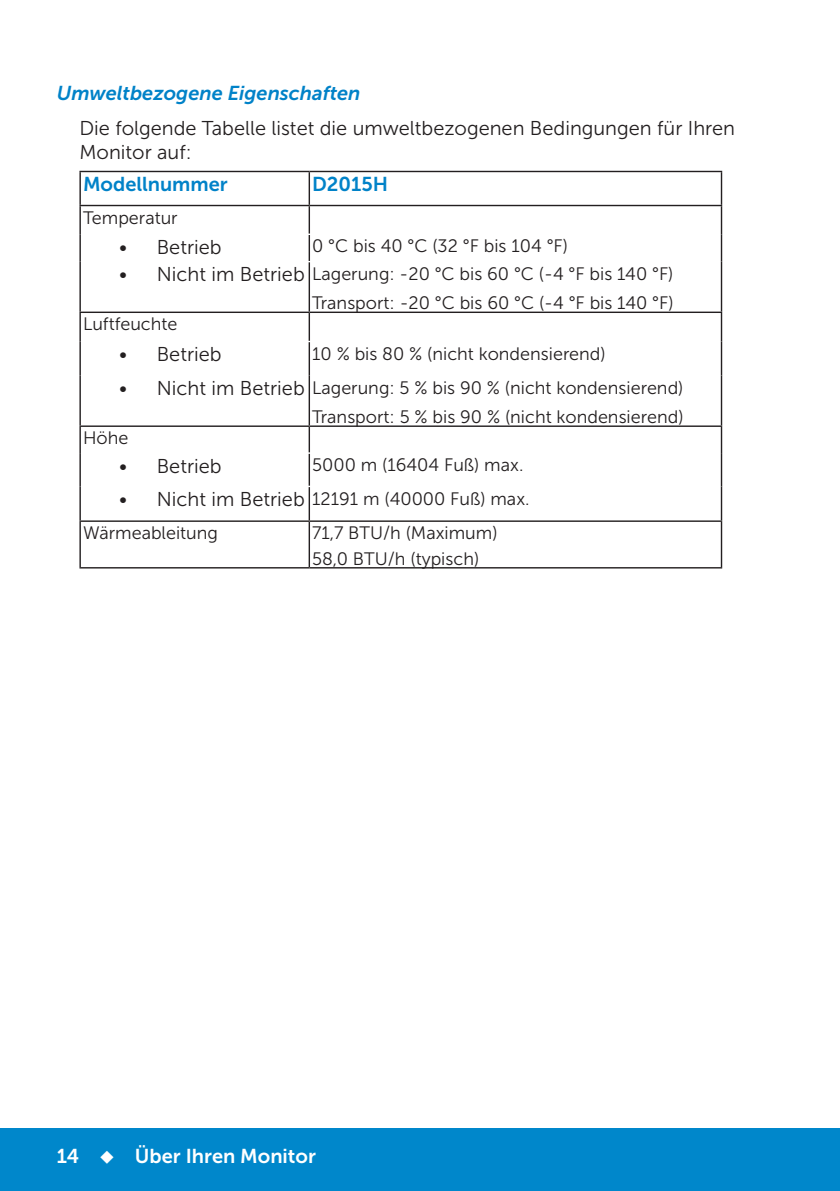
<style>
.page{position:relative;width:840px;height:1191px;background:#fff}
.page>*{position:absolute;margin:0;border:0;box-sizing:border-box;transform-origin:0 0}
.Paragraph{font:20px/24px "Museo Sans For Dell 300";color:#231f20}
.Head3{font:italic 20px "Museo Sans For Dell 700";color:#0082c8}
.t1{font:20px "Museo Sans For Dell 700";color:#fff}
.Table_Head{font:20px "Museo Sans For Dell 700";color:#0082c8}
.Table_Paragraph{font:18px "Museo Sans For Dell 300";color:#231f20}
</style>
<div class="page">
<div style="left:0;top:1128px;width:839px;height:63px;background:#0087cb"></div>
<hr style="left:79px;top:171px;width:230px;height:1px;background:#231f20">
<hr style="left:79px;top:172px;width:2px;height:33px;background:#231f20">
<hr style="left:309px;top:171px;width:412px;height:1px;background:#231f20">
<hr style="left:308px;top:172px;width:2px;height:33px;background:#231f20">
<hr style="left:720px;top:172px;width:1px;height:33px;background:#231f20">
<hr style="left:309px;top:205px;width:412px;height:1px;background:#231f20">
<svg style="left:720px;top:206px;width:1px;height:56px"></svg>
<hr style="left:720px;top:262px;width:1px;height:49px;background:#231f20">
<svg style="left:720px;top:313px;width:1px;height:28px"></svg>
<hr style="left:720px;top:341px;width:1px;height:34px;background:#231f20">
<hr style="left:720px;top:375px;width:1px;height:50px;background:#231f20">
<svg style="left:720px;top:427px;width:1px;height:26px"></svg>
<hr style="left:720px;top:453px;width:1px;height:33px;background:#231f20">
<hr style="left:720px;top:486px;width:1px;height:34px;background:#231f20">
<hr style="left:79px;top:522px;width:2px;height:45px;background:#231f20">
<hr style="left:308px;top:522px;width:2px;height:45px;background:#231f20">
<hr style="left:720px;top:522px;width:1px;height:45px;background:#231f20">
<hr style="left:79px;top:567px;width:230px;height:1px;background:#231f20">
<hr style="left:309px;top:567px;width:412px;height:1px;background:#231f20">
<hr style="left:79px;top:206px;width:2px;height:28px;background:#231f20">
<hr style="left:79px;top:205px;width:230px;height:1px;background:#231f20">
<hr style="left:308px;top:206px;width:2px;height:27px;background:#231f20">
<hr style="left:79px;top:234px;width:2px;height:28px;background:#231f20">
<hr style="left:308px;top:235px;width:2px;height:26px;background:#231f20">
<hr style="left:79px;top:262px;width:2px;height:49px;background:#231f20">
<hr style="left:308px;top:262px;width:2px;height:49px;background:#231f20">
<hr style="left:79px;top:313px;width:2px;height:28px;background:#231f20">
<hr style="left:79px;top:311px;width:230px;height:2px;background:#231f20">
<hr style="left:308px;top:313px;width:2px;height:28px;background:#231f20">
<hr style="left:309px;top:311px;width:412px;height:2px;background:#231f20">
<hr style="left:79px;top:341px;width:2px;height:34px;background:#231f20">
<hr style="left:308px;top:342px;width:2px;height:33px;background:#231f20">
<hr style="left:79px;top:375px;width:2px;height:50px;background:#231f20">
<hr style="left:308px;top:375px;width:2px;height:50px;background:#231f20">
<hr style="left:79px;top:427px;width:2px;height:26px;background:#231f20">
<hr style="left:79px;top:425px;width:230px;height:2px;background:#231f20">
<hr style="left:308px;top:427px;width:2px;height:25px;background:#231f20">
<hr style="left:309px;top:425px;width:412px;height:2px;background:#231f20">
<hr style="left:79px;top:453px;width:2px;height:33px;background:#231f20">
<hr style="left:308px;top:454px;width:2px;height:32px;background:#231f20">
<hr style="left:79px;top:486px;width:2px;height:34px;background:#231f20">
<hr style="left:308px;top:487px;width:2px;height:33px;background:#231f20">
<hr style="left:79px;top:520px;width:230px;height:2px;background:#231f20">
<hr style="left:309px;top:520px;width:412px;height:2px;background:#231f20">
<p class="Head3" style="left:57px;top:82px;width:305px">Umweltbezogene Eigenschaften</p>
<p class="Paragraph" style="left:79px;top:117px;width:656px">Die folgende Tabelle listet die umweltbezogenen Bedingungen für Ihren<br>Monitor auf:</p>
<p class="Table_Head" style="left:83px;top:173px;width:146px">Modellnummer</p>
<p class="Table_Head" style="left:312px;top:173px;width:77px">D2015H</p>
<p class="Table_Paragraph" style="left:83px;top:208px;width:96px">Temperatur</p>
<p class="Paragraph" style="left:119px;top:235px;width:104px">• Betrieb</p>
<p class="Table_Paragraph" style="left:312px;top:236px;width:257px">0 °C bis 40 °C (32 °F bis 104 °F)</p>
<p class="Paragraph" style="left:119px;top:263px;width:187px">• Nicht im Betrieb</p>
<p class="Table_Paragraph" style="left:312px;top:264px;width:362px">Lagerung: -20 °C bis 60 °C (-4 °F bis 140 °F)</p>
<p class="Table_Paragraph" style="left:312px;top:293px;width:363px">Transport: -20 °C bis 60 °C (-4 °F bis 140 °F)</p>
<p class="Table_Paragraph" style="left:83px;top:314px;width:96px">Luftfeuchte</p>
<p class="Paragraph" style="left:119px;top:342px;width:104px">• Betrieb</p>
<p class="Table_Paragraph" style="left:312px;top:344px;width:295px">10 % bis 80 % (nicht kondensierend)</p>
<p class="Paragraph" style="left:119px;top:377px;width:187px">• Nicht im Betrieb</p>
<p class="Table_Paragraph" style="left:312px;top:378px;width:372px">Lagerung: 5 % bis 90 % (nicht kondensierend)</p>
<p class="Table_Paragraph" style="left:312px;top:407px;width:373px">Transport: 5 % bis 90 % (nicht kondensierend)</p>
<p class="Table_Paragraph" style="left:83px;top:428px;width:47px">Höhe</p>
<p class="Paragraph" style="left:119px;top:454px;width:104px">• Betrieb</p>
<p class="Table_Paragraph" style="left:312px;top:455px;width:213px">5000 m (16404 Fuß) max.</p>
<p class="Paragraph" style="left:119px;top:487px;width:187px">• Nicht im Betrieb</p>
<p class="Table_Paragraph" style="left:312px;top:488px;width:219px">12191 m (40000 Fuß) max.</p>
<p class="Table_Paragraph" style="left:83px;top:523px;width:136px">Wärmeableitung</p>
<p class="Table_Paragraph" style="left:312px;top:523px;width:187px">71,7 BTU/h (Maximum)</p>
<p class="Table_Paragraph" style="left:312px;top:549px;width:168px">58,0 BTU/h (typisch)</p>
<p class="t1" style="left:57px;top:1144px;width:260px">14 ◆ Über Ihren Monitor</p>
</div>
